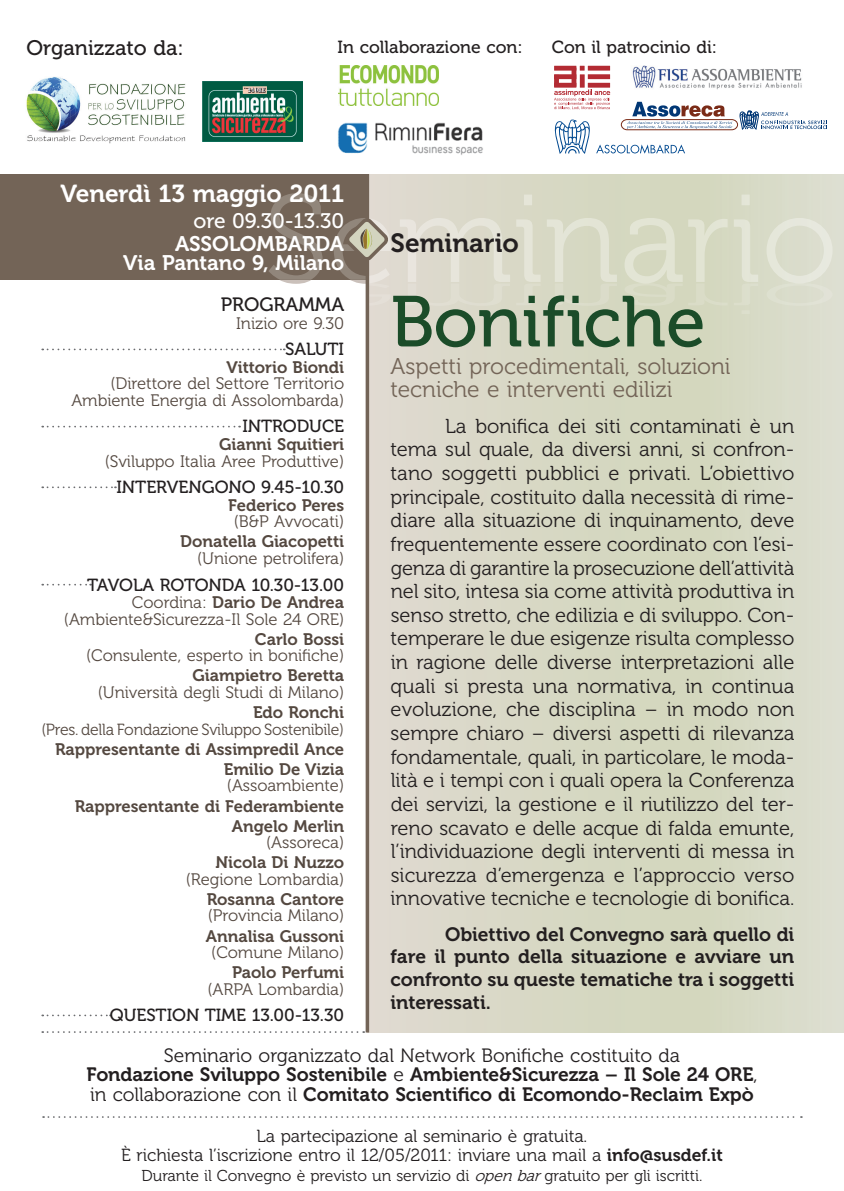
<style>
.page{position:relative;width:844px;height:1191px;background:#fff}
.page>*{position:absolute;margin:0;border:0;box-sizing:border-box;transform-origin:0 0}
.t1{font:71.75px "Museo 500";color:#1b4c29}
.t2{font:26.25px "Museo 700";color:#231f20}
.t3{font:24.5px "Museo 700";letter-spacing:-.005em;color:#fff}
.t4{font:22.75px/22.8px "Museo 300";letter-spacing:-.005em;color:#736457}
.t5{font:21px/19.2px "Museo 700";letter-spacing:-.005em;color:#fff;text-align:right}
.t6{font:21px "Museo 500";letter-spacing:-.005em;color:#fff}
.t7{font:21px "Museo 500";color:#231f20}
.t8{font:20.12px/23.6px "Museo 300";letter-spacing:-.005em;color:#231f20;text-align:justify}
.t9{font:19.25px/22.8px "Museo 700";letter-spacing:-.005em;color:#231f20;text-align:justify}
.t10{font:19.25px "Museo 300";letter-spacing:-.005em;color:#231f20}
.t11{font:19.25px "Museo 500";color:#231f20}
.t12{font:17.5px "Museo 500";letter-spacing:-.005em;color:#231f20}
.t13{font:17.5px/19.2px "Museo 300";letter-spacing:-.005em;color:#231f20;text-align:center}
.t14{font:16.62px/16.4px "Museo 300";letter-spacing:-.005em;color:#544840;text-align:right}
.t15{font:16.62px/20.1px "Museo 700";letter-spacing:-.005em;color:#544840;text-align:right}
.t16{font:16.1px "Museo 300";letter-spacing:-.015em;color:#544840}
.t17{font:15.75px "Museo 300";letter-spacing:-.005em;color:#231f20}
.s1{font-family:"Museo 300"}
.s2{font-family:"Museo 700"}
.s3{font-style:italic}
</style>
<div class="page">
<div style="left:367px;top:174px;width:476px;height:858px;background:#d8d8c6"></div>
<div style="left:0;top:174px;width:367px;height:106px;background:#736457"></div>
<svg style="left:365px;top:174px;width:4px;height:858px;background:#887b70"></svg>
<svg style="left:269px;top:193px;width:563px;height:121px"></svg>
<svg style="left:42px;top:348px;width:243px;height:2px"></svg>
<svg style="left:42px;top:426px;width:198px;height:1px"></svg>
<svg style="left:42px;top:486px;width:74px;height:2px"></svg>
<svg style="left:42px;top:584px;width:49px;height:1px"></svg>
<svg style="left:42px;top:1014px;width:69px;height:2px"></svg>
<svg style="left:42px;top:1031px;width:322px;height:2px"></svg>
<svg style="left:43px;top:1116px;width:758px;height:2px"></svg>
<img style="left:632px;top:65px;width:170px;height:37px">
<img style="left:26px;top:77px;width:160px;height:67px">
<img style="left:202px;top:81px;width:101px;height:61px">
<img style="left:338px;top:65px;width:100px;height:41px">
<img style="left:338px;top:122px;width:145px;height:33px">
<div style="left:587px;top:66px;width:23px;height:5px;background:#b32b33"></div>
<div style="left:587px;top:83px;width:23px;height:5px;background:#b32b33"></div>
<div style="left:587px;top:74px;width:23px;height:5px;background:#b32b33"></div>
<div style="left:554px;top:66px;width:22px;height:5px;background:#b32b33"></div>
<div style="left:554px;top:83px;width:22px;height:5px;background:#b32b33"></div>
<div style="left:554px;top:74px;width:22px;height:5px;background:#b32b33"></div>
<div style="left:579px;top:74px;width:5px;height:14px;background:#b32b33"></div>
<svg style="left:579px;top:66px;width:5px;height:5px"></svg>
<hr style="left:554px;top:75px;width:4px;height:12px;background:#b32b33">
<div style="left:571px;top:68px;width:5px;height:19px;background:#b32b33"></div>
<svg style="left:554px;top:89px;width:56px;height:21px"></svg>
<svg style="left:620px;top:102px;width:207px;height:28px"></svg>
<svg style="left:596px;top:144px;width:89px;height:10px"></svg>
<svg style="left:554px;top:119px;width:36px;height:35px"></svg>
<p class="t7" style="left:26px;top:37px;width:159px">Organizzato da:</p>
<p class="t12" style="left:337px;top:37px;width:187px">In collaborazione con:</p>
<p class="t12" style="left:551px;top:37px;width:167px">Con il patrocinio di:</p>
<p class="t3" style="left:60px;top:180px;width:285px">Venerdì 13 maggio 2011</p>
<p class="t6" style="left:193px;top:209px;width:152px">ore 09.30-13.30</p>
<p class="t5" style="left:123px;top:234px;width:222px">ASSOLOMBARDA<br>Via Pantano 9, Milano</p>
<p class="t11" style="left:221px;top:294px;width:125px">PROGRAMMA</p>
<p class="t14" style="left:236px;top:315px;width:109px">Inizio ore 9.30</p>
<p class="t12" style="left:285px;top:340px;width:60px">SALUTI</p>
<p class="t15" style="left:226px;top:357px;width:119px">Vittorio Biondi</p>
<p class="t14" style="left:71px;top:376px;width:274px">(Direttore del Settore Territorio<br>Ambiente Energia di Assolombarda)</p>
<p class="t12" style="left:242px;top:417px;width:103px">INTRODUCE</p>
<p class="t15" style="left:219px;top:434px;width:126px">Gianni Squitieri</p>
<p class="t14" style="left:105px;top:453px;width:241px">(Sviluppo Italia Aree Produttive)</p>
<p class="t12" style="left:116px;top:477px;width:229px">INTERVENGONO 9.45-10.30</p>
<p class="t15" style="left:228px;top:495px;width:117px">Federico Peres</p>
<p class="t14" style="left:234px;top:514px;width:112px">(B&amp;P Avvocati)</p>
<p class="t15" style="left:180px;top:532px;width:165px">Donatella Giacopetti</p>
<p class="t14" style="left:197px;top:550px;width:148px">(Unione petrolifera)</p>
<p class="t12" style="left:87px;top:575px;width:258px">TAVOLA ROTONDA 10.30-13.00</p>
<p class="t15" style="left:132px;top:592px;width:214px"><span class="s1">Coordina:</span> Dario De Andrea</p>
<p class="t14" style="left:64px;top:611px;width:282px">(Ambiente&amp;Sicurezza-Il Sole 24 ORE)</p>
<p class="t15" style="left:255px;top:629px;width:91px">Carlo Bossi</p>
<p class="t14" style="left:86px;top:647px;width:259px">(Consulente, esperto in bonifiche)</p>
<p class="t15" style="left:192px;top:666px;width:153px">Giampietro Beretta</p>
<p class="t14" style="left:98px;top:684px;width:248px">(Università degli Studi di Milano)</p>
<p class="t15" style="left:253px;top:702px;width:93px">Edo Ronchi</p>
<p class="t16" style="left:41px;top:720px;width:304px">(Pres. della Fondazione Sviluppo Sostenibile)</p>
<p class="t15" style="left:55px;top:739px;width:290px">Rappresentante di Assimpredil Ance<br>Emilio De Vizia</p>
<p class="t14" style="left:227px;top:777px;width:119px">(Assoambiente)</p>
<p class="t15" style="left:75px;top:796px;width:271px">Rappresentante di Federambiente<br>Angelo Merlin</p>
<p class="t14" style="left:266px;top:834px;width:79px">(Assoreca)</p>
<p class="t15" style="left:215px;top:852px;width:130px">Nicola Di Nuzzo</p>
<p class="t14" style="left:186px;top:871px;width:160px">(Regione Lombardia)</p>
<p class="t15" style="left:207px;top:889px;width:139px">Rosanna Cantore</p>
<p class="t14" style="left:208px;top:907px;width:138px">(Provincia Milano)</p>
<p class="t15" style="left:206px;top:926px;width:140px">Annalisa Gussoni</p>
<p class="t14" style="left:211px;top:944px;width:134px">(Comune Milano)</p>
<p class="t15" style="left:232px;top:962px;width:114px">Paolo Perfumi</p>
<p class="t14" style="left:207px;top:981px;width:138px">(ARPA Lombardia)</p>
<p class="t12" style="left:110px;top:1005px;width:235px">QUESTION TIME 13.00-13.30</p>
<h2 class="t2" style="left:390px;top:228px;width:130px">Seminario</h2>
<h1 class="t1" style="left:390px;top:282px;width:316px">Bonifiche</h1>
<p class="t4" style="left:390px;top:355px;width:341px">Aspetti procedimentali, soluzioni tecniche e interventi edilizi</p>
<p class="t8" style="left:390px;top:414px;width:405px;text-indent:55px">La bonifica dei siti contaminati è un tema sul quale, da diversi anni, si confron&shy;tano soggetti pubblici e privati. L’obiettivo principale, costituito dalla necessità di rime&shy;diare alla situazione di inquinamento, deve frequentemente essere coordinato con l’esi&shy;genza di garantire la prosecuzione dell’attività nel sito, intesa sia come attività produttiva in senso stretto, che edilizia e di sviluppo. Con&shy;temperare le due esigenze risulta complesso in ragione delle diverse interpretazioni alle quali si presta una normativa, in continua evoluzione, che disciplina – in modo non sempre chiaro – diversi aspetti di rilevanza fondamentale, quali, in particolare, le moda&shy;lità e i tempi con i quali opera la Conferenza dei servizi, la gestione e il riutilizzo del ter&shy;reno scavato e delle acque di falda emunte, l’individuazione degli interventi di messa in sicurezza d’emergenza e l’approccio verso innovative tecniche e tecnologie di bonifica.</p>
<p class="t9" style="left:390px;top:922px;width:405px;text-indent:55px">Obiettivo del Convegno sarà quello di fare il punto della situazione e avviare un confronto su queste tematiche tra i soggetti interessati.</p>
<p class="t10" style="left:164px;top:1045px;width:517px">Seminario organizzato dal Network Bonifiche costituito da</p>
<p class="t9" style="left:86px;top:1065px;width:672px;line-height:19.2px">Fondazione Sviluppo Sostenibile <span class="s1">e</span> Ambiente&amp;Sicurezza – Il Sole 24 ORE<span class="s1">, in collaborazione con il</span> Comitato Scientifico di Ecomondo-Reclaim Expò</p>
<p class="t13" style="left:121px;top:1126px;width:603px">La partecipazione al seminario è gratuita.<br>È richiesta l’iscrizione entro il 12/05/2011: inviare una mail a <span class="s2">info@susdef.it</span></p>
<p class="t17" style="left:141px;top:1166px;width:562px">Durante il Convegno è previsto un servizio di <span class="s3">openbar</span>gratuito per gli iscritti.</p>
</div>
